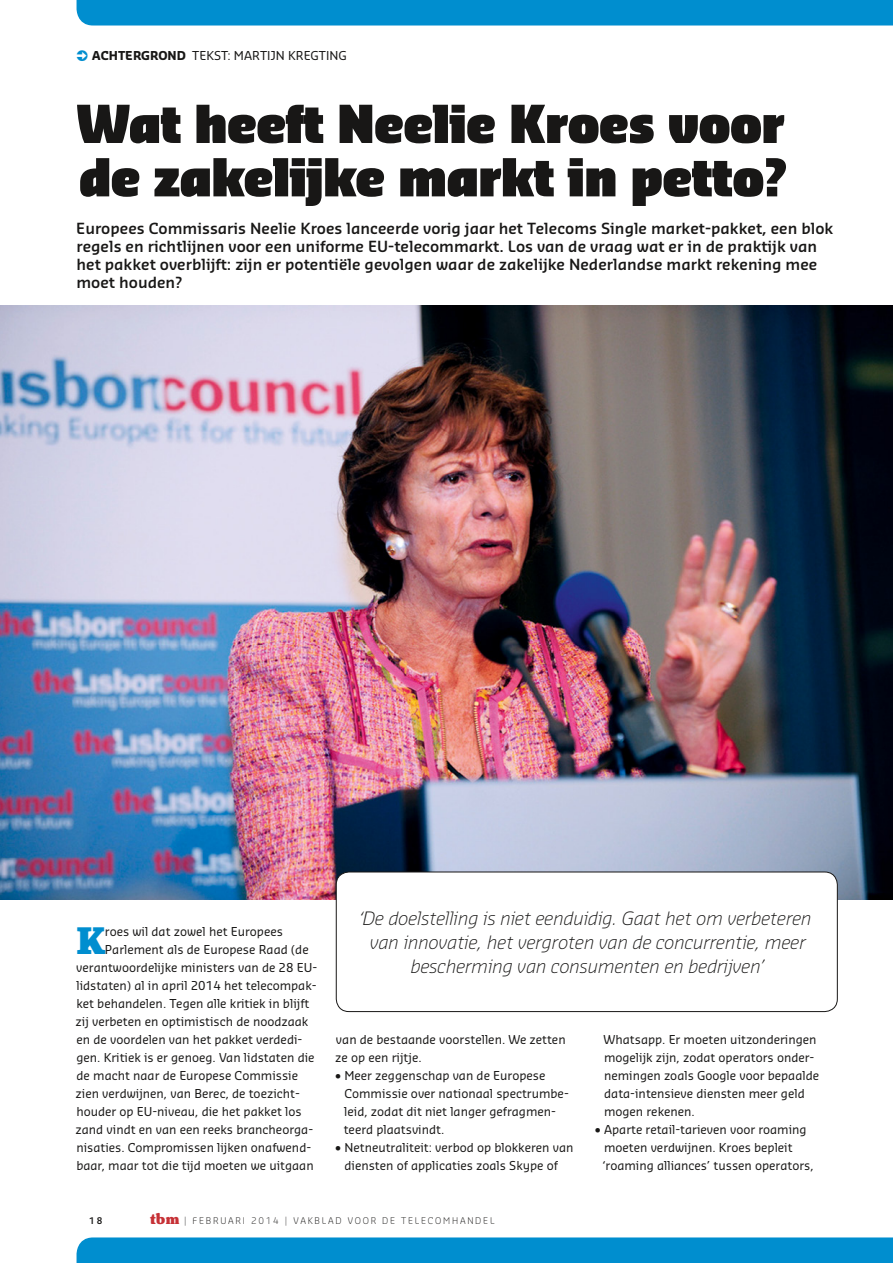
<style>
.page{position:relative;width:893px;height:1263px;background:#fff}
.page>*{position:absolute;margin:0;border:0;box-sizing:border-box;transform-origin:0 0}
.t1{font:900 51px/53.4px "Sansa Con";color:#181716}
.t2{font:800 36.9px "Adelle";color:#008ecf}
.t3{font:italic 300 18px/24px "Sansa";color:#181716;text-align:center}
.t4{font:600 15px/18px "Sansa";color:#181716}
.t5{font:12px/18px "Sansa";color:#181716}
.t6{font:700 12px "Sansa";color:#181716}
.t7{font:300 9px "Sansa";letter-spacing:.2em;color:#181716}
.t8{font:600 9px "Sansa";color:#181716}
.s1{font-weight:700}
.s2{font-family:"Souvenir IT Cby BT";font-weight:700;font-size:15px;color:#c63035}
</style>
<div class="page">
<div style="left:77px;top:1237px;width:816px;height:26px;background:#008ecf"></div>
<div style="left:77px;top:0;width:816px;height:26px;background:#008ecf"></div>
<img style="left:0;top:306px;width:893px;height:594px">
<div style="left:336px;top:872px;width:501px;height:139px;background:#fff;border-radius:13px"></div>
<div style="left:336px;top:872px;width:502px;height:140px;border:1px solid #181716;border-radius:13px"></div>
<p class="t6" style="left:92px;top:47px;width:10px">ACH</p>
<p class="t5" style="left:118px;top:46px;width:134px"><span class="s1">TERGROND</span> Tekst: Martijn</p>
<p class="t5" style="left:288px;top:46px;width:16px">Kregting</p>
<h1 class="t1" style="left:76px;top:94px;width:713px">Wat heeft Neelie Kroes voor de zakelijke markt in petto?</h1>
<p class="t4" style="left:76px;top:218px;width:758px">Europees Commissaris Neelie Kroes lanceerde vorig jaar het Telecoms Single market-pakket, een blok regels en richtlijnen voor een uniforme EU-telecommarkt. Los van de vraag wat er in de praktijk van het pakket overblijft: zijn er potentiële gevolgen waar de zakelijke Nederlandse markt rekening mee moet houden?</p>
<h2 class="t2" style="left:77px;top:916px;width:30px">K</h2>
<p class="t5" style="left:105px;top:922px;width:179px">roes wil dat zowel het Europees</p>
<p class="t5" style="left:105px;top:940px;width:205px">Parlement als de Europese Raad (de</p>
<p class="t5" style="left:76px;top:958px;width:243px">verantwoordelijke ministers van de 28 EU -</p>
<p class="t5" style="left:76px;top:976px;width:242px">lidstaten) al in april 2014 het telecompak-</p>
<p class="t5" style="left:76px;top:994px;width:234px">ket behandelen. Tegen alle kritiek in blijft</p>
<p class="t5" style="left:76px;top:1012px;width:234px">zij verbeten en optimistisch de noodzaak</p>
<p class="t5" style="left:77px;top:1030px;width:227px">en de voordelen van het pakket verdedi-</p>
<p class="t5" style="left:76px;top:1048px;width:240px">gen. Kritiek is er genoeg. Van lidstaten die</p>
<p class="t5" style="left:77px;top:1066px;width:223px">de macht naar de Europese Commissie</p>
<p class="t5" style="left:76px;top:1084px;width:226px">zien verdwijnen, van Berec, de toezicht-</p>
<p class="t5" style="left:76px;top:1102px;width:227px">houder op EU-niveau, die het pakket los</p>
<p class="t5" style="left:76px;top:1120px;width:239px">zand vindt en van een reeks brancheorga-</p>
<p class="t5" style="left:76px;top:1138px;width:236px">nisaties. Compromissen lijken onafwend-</p>
<p class="t5" style="left:76px;top:1156px;width:239px">baar, maar tot die tijd moeten we uitgaan</p>
<h3 class="t3" style="left:359px;top:906px;width:454px">‘De doelstelling is niet eenduidig. Gaat het om verbeteren van innovatie, het vergroten van de concurrentie, meer bescherming van consumenten en bedrijven’</h3>
<p class="t5" style="left:335px;top:1030px;width:232px">van de bestaande voorstellen. We zetten ze op een rijtje.</p>
<p class="t5" style="left:344px;top:1066px;width:227px;text-indent:-9px">• Meer zeggenschap van de Europese Commissie over nationaal spectrumbe&shy;leid, zodat dit niet langer gefragmen&shy;teerd plaatsvindt.</p>
<p class="t5" style="left:335px;top:1138px;width:240px;text-align:center">• Netneutraliteit: verbod op blokkeren van diensten of applicaties zoals Skype of</p>
<p class="t5" style="left:604px;top:1030px;width:217px">Whatsapp. Er moeten uitzonderingen mogelijk zijn, zodat operators onder&shy;nemingen zoals Google voor bepaalde data-intensieve diensten meer geld mogen rekenen.</p>
<p class="t5" style="left:602px;top:1120px;width:213px;text-indent:-7px">• Aparte retail-tarieven voor roaming moeten verdwijnen. Kroes bepleit ‘roaming alliances’ tussen operators,</p>
<p class="t8" style="left:89px;top:1215px;width:15px">18</p>
<p class="t7" style="left:150px;top:1215px;width:346px"><span class="s2">tbm</span> | FEBRUARI 2014 | VA KB LAD VOOR DE TE LE COM HAN DE L</p>
</div>
